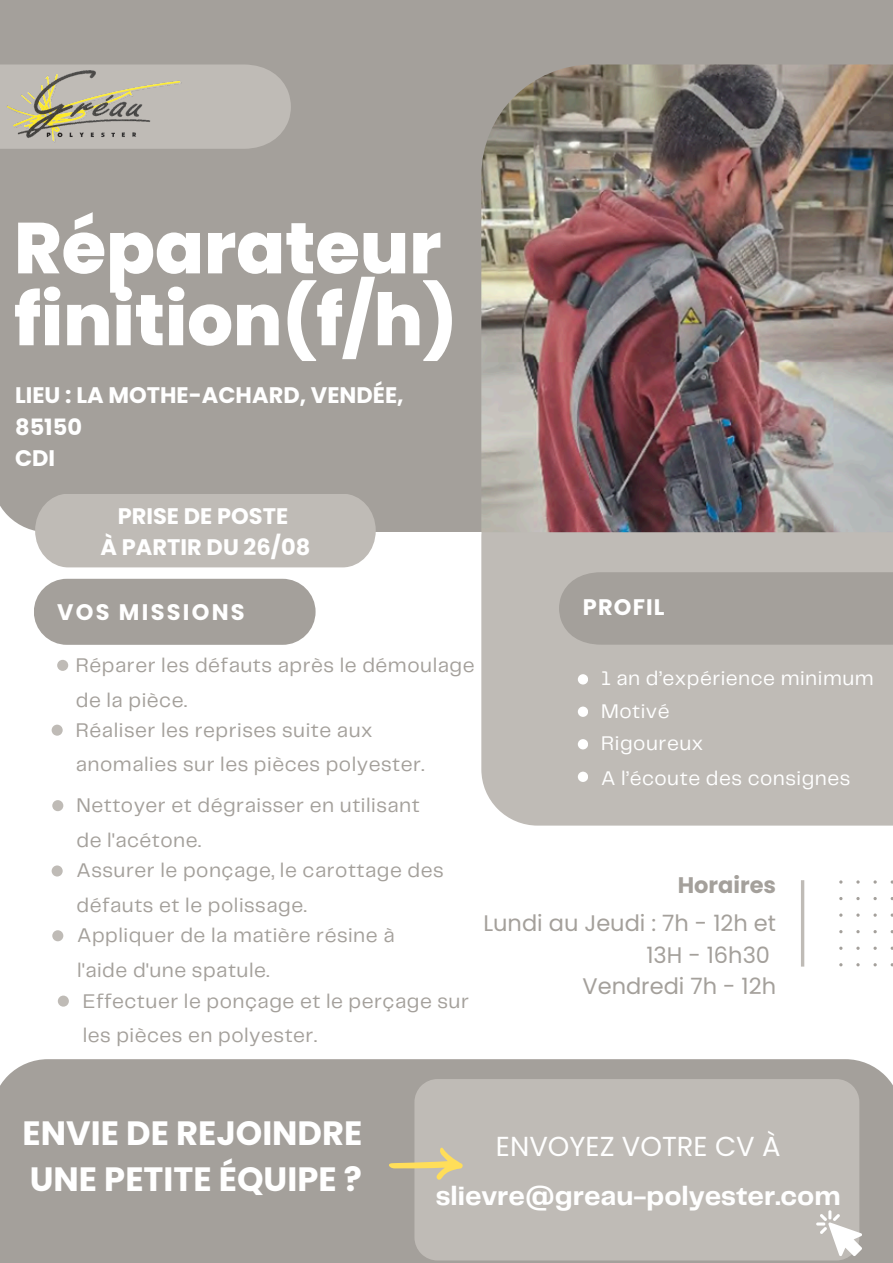
<style>
.page{position:relative;width:893px;height:1263px;background:#fff}
.page>*{position:absolute;margin:0;border:0;box-sizing:border-box;transform-origin:0 0}
.t1{font:800 72px/71.8px "Poppins";color:#fff}
.t2{font:700 33.75px/46.3px "Poppins";color:#fff}
.t3{font:700 27.45px "Telegraf";color:#fff}
.t4{font:27.45px "Poppins";color:#fff}
.t5{font:700 22.5px/31.5px "Poppins";color:#fff;text-align:center}
.t6{font:22.5px/31.5px "Poppins";color:#a4a09b;text-align:right}
.t7{font:700 22.5px "Poppins";letter-spacing:.1em;color:#fff}
.t8{font:700 22.5px "Poppins";color:#a4a09b}
.t9{font:20.55px/34.9px "Telegraf";letter-spacing:.025em;color:#a4a09b}
.t10{font:20.55px "Telegraf";letter-spacing:.025em;color:#fff}
</style>
<div class="page">
<div style="left:481px;top:532px;width:412px;height:293px;background:#bfbbb6"></div>
<div style="left:0;top:0;width:893px;height:532px;background:#a4a09b"></div>
<div style="left:0;top:1059px;width:893px;height:204px;background:#a4a09b"></div>
<div style="left:414px;top:1079px;width:445px;height:181px;background:#bfbbb6"></div>
<img style="left:481px;top:64px;width:412px;height:468px">
<svg style="left:0;top:64px;width:291px;height:85px;background:#bcb8b3"></svg>
<div style="left:559px;top:572px;width:334px;height:73px;background:#a4a09b"></div>
<div style="left:34px;top:579px;width:281px;height:66px;background:#a4a09b;border-radius:33px"></div>
<svg style="left:816px;top:1210px;width:46px;height:46px;background:#d4d2cf"></svg>
<div style="left:57px;top:660px;width:11px;height:11px;background:#bfbbb6;border-radius:50%"></div>
<div style="left:578px;top:674px;width:10px;height:10px;background:#fff;border-radius:50%"></div>
<svg style="left:839px;top:880px;width:54px;height:86px"></svg>
<hr style="left:801px;top:880px;width:3px;height:86px;background:#bfbbb6">
<div style="left:578px;top:706px;width:10px;height:11px;background:#fff;border-radius:50%"></div>
<div style="left:578px;top:739px;width:10px;height:10px;background:#fff;border-radius:50%"></div>
<div style="left:578px;top:772px;width:10px;height:10px;background:#fff;border-radius:50%"></div>
<img style="left:0;top:68px;width:186px;height:86px">
<div style="left:52px;top:725px;width:11px;height:11px;background:#bfbbb6;border-radius:50%"></div>
<div style="left:52px;top:800px;width:11px;height:11px;background:#bfbbb6;border-radius:50%"></div>
<div style="left:52px;top:865px;width:11px;height:11px;background:#bfbbb6;border-radius:50%"></div>
<svg style="left:389px;top:1147px;width:74px;height:33px"></svg>
<div style="left:52px;top:930px;width:11px;height:11px;background:#bfbbb6;border-radius:50%"></div>
<div style="left:58px;top:995px;width:11px;height:12px;background:#bfbbb6;border-radius:50%"></div>
<div style="left:35px;top:494px;width:341px;height:73px;background:#bfbbb6"></div>
<h5 class="t1" style="left:14px;top:212px;width:444px">Réparateur finition(f/h)</h5>
<h3 class="t5" style="left:15px;top:379px;width:390px;text-align:left">LIEU : LA MOTHE-ACHARD, VENDÉE,<br>85150<br>CDI</h3>
<h2 class="t5" style="left:101px;top:500px;width:211px">PRISE DE POSTE<br>À PARTIR DU 26/08</h2>
<p class="t7" style="left:57px;top:596px;width:189px">VOS MISSIONS</p>
<h5 class="t5" style="left:583px;top:591px;width:83px">PROFIL</h5>
<p class="t9" style="left:76px;top:648px;width:400px">Réparer les défauts après le démoulage de la pièce.</p>
<h6 class="t9" style="left:76px;top:713px;width:350px">Réaliser les reprises suite aux anomalies sur les pièces polyester.</h6>
<p class="t9" style="left:76px;top:789px;width:345px">Nettoyer et dégraisser en utilisant de l'acétone.</p>
<p class="t9" style="left:76px;top:854px;width:369px">Assurer le ponçage, le carottage des défauts et le polissage.</p>
<p class="t9" style="left:77px;top:919px;width:319px">Appliquer de la matière résine à l'aide d'une spatule.</p>
<p class="t9" style="left:83px;top:984px;width:388px">Effectuer le ponçage et le perçage sur les pièces en polyester.</p>
<p class="t10" style="left:601px;top:670px;width:274px">1 an d’expérience minimum</p>
<h5 class="t10" style="left:601px;top:702px;width:70px">Motivé</h5>
<h5 class="t10" style="left:601px;top:734px;width:104px">Rigoureux</h5>
<p class="t10" style="left:601px;top:769px;width:251px">A l’écoute des consignes</p>
<p class="t8" style="left:677px;top:869px;width:100px">Horaires</p>
<p class="t6" style="left:483px;top:908px;width:294px">Lundi au Jeudi : 7h - 12h et<br>13H - 16h30</p>
<p class="t6" style="left:582px;top:971px;width:195px">Vendredi 7h - 12h</p>
<p class="t2" style="left:23px;top:1110px;width:341px">ENVIE DE REJOINDRE<br>UNE PETITE ÉQUIPE ?</p>
<p class="t4" style="left:496px;top:1127px;width:286px">ENVOYEZ VOTRE CV À</p>
<p class="t3" style="left:436px;top:1184px;width:406px">slievre@greau-polyester.com</p>
</div>
